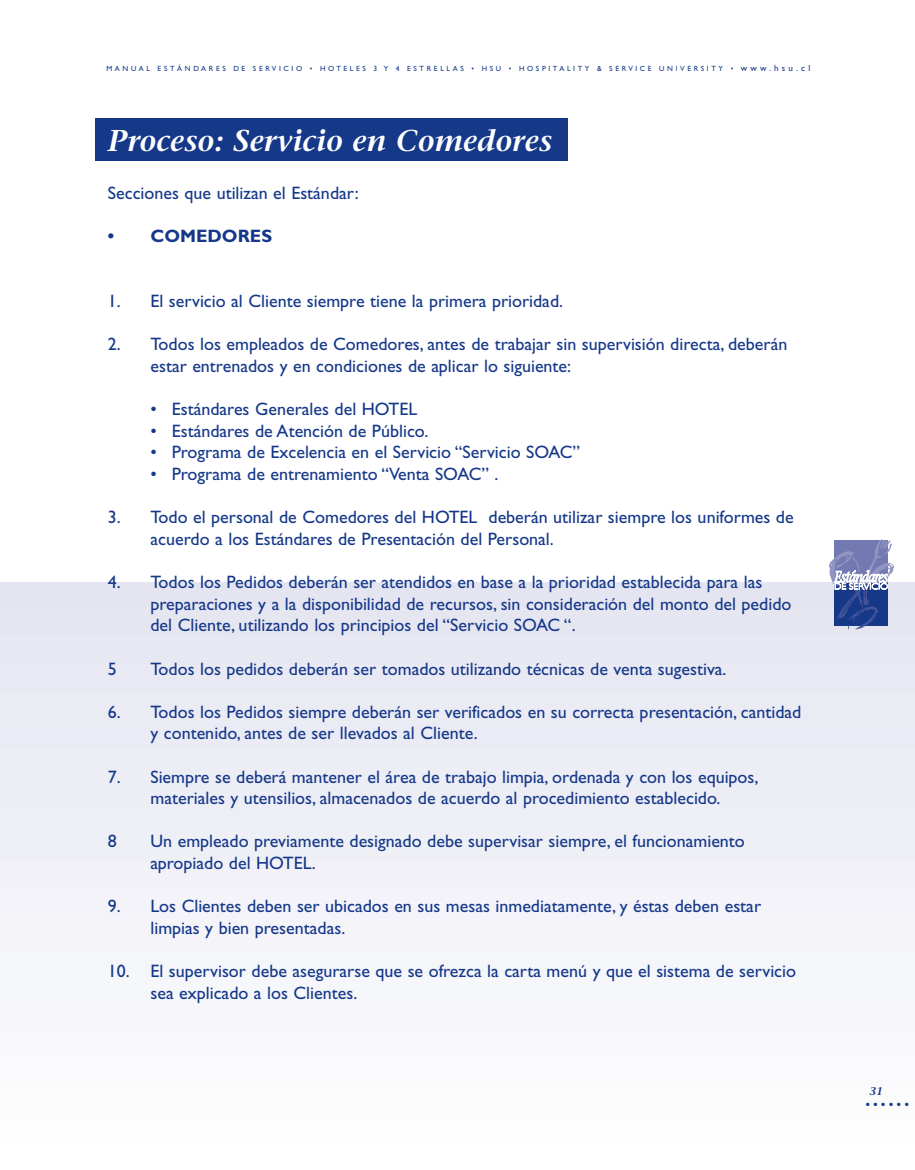
<style>
.page{position:relative;width:915px;height:1170px;background:#fff}
.page>*{position:absolute;margin:0;border:0;box-sizing:border-box;transform-origin:0 0}
.t1{font:italic 600 30px "Stone Serif";color:#fff}
.t2{font:18px/21.6px "Gill Sans";color:#153889}
.t3{font:700 18px "Gill Sans";color:#153889}
.t4{font:13.5px "Gill Sans";color:#153889}
.t5{font:italic 600 11.25px "Stone Serif";color:#153889}
.t6{font:7.5px "Gill Sans";letter-spacing:.35em;color:#153889}
.s1{font-size:9px}
</style>
<div class="page">
<div style="left:0;top:1047px;width:914px;height:49px;background:#fafafc"></div>
<div style="left:0;top:1019px;width:914px;height:49px;background:#f9f9fb"></div>
<div style="left:0;top:991px;width:914px;height:49px;background:#f7f7fb"></div>
<div style="left:0;top:963px;width:914px;height:49px;background:#f6f7fa"></div>
<div style="left:0;top:935px;width:914px;height:49px;background:#f5f6fa"></div>
<div style="left:0;top:906px;width:914px;height:50px;background:#f4f4f9"></div>
<div style="left:0;top:878px;width:914px;height:50px;background:#f3f3f9"></div>
<div style="left:0;top:850px;width:914px;height:50px;background:#f1f1f7"></div>
<div style="left:0;top:822px;width:914px;height:50px;background:#eff0f6"></div>
<div style="left:0;top:794px;width:914px;height:50px;background:#eeeff6"></div>
<div style="left:0;top:766px;width:914px;height:50px;background:#ededf5"></div>
<div style="left:0;top:738px;width:914px;height:50px;background:#ecedf5"></div>
<div style="left:0;top:710px;width:914px;height:50px;background:#eaebf4"></div>
<div style="left:0;top:682px;width:914px;height:50px;background:#ebebf4"></div>
<div style="left:0;top:654px;width:914px;height:50px;background:#e9e9f3"></div>
<div style="left:0;top:626px;width:914px;height:50px;background:#e7e8f2"></div>
<div style="left:0;top:598px;width:914px;height:50px;background:#e6e6f1"></div>
<div style="left:0;top:583px;width:914px;height:37px;background:#e4e5f1"></div>
<img style="left:834px;top:583px;width:54px;height:47px">
<img style="left:824px;top:539px;width:74px;height:44px">
<svg style="left:833px;top:570px;width:54px;height:19px"></svg>
<div style="left:95px;top:118px;width:472px;height:43px;background:#153889"></div>
<p class="t6" style="left:106px;top:66px;width:705px">MANUAL ESTÁNDARES DE SERVICIO • HOTELES 3 Y 4 ESTRELLAS • HSU • HOSPITALITY &amp; SERVICE UNIVERSITY • <span class="s1">www.hsu.cl</span></p>
<h1 class="t1" style="left:108px;top:129px;width:446px">Proceso: Servicio en Comedores</h1>
<p class="t2" style="left:108px;top:184px;width:252px">Secciones que utilizan el Estándar:</p>
<p class="t3" style="left:108px;top:229px;width:166px">• COMEDORES</p>
<p class="t2" style="left:108px;top:292px;width:456px">1. El servicio al Cliente siempre tiene la primera prioridad.</p>
<p class="t2" style="left:150px;top:335px;width:638px;text-indent:-43px">2. Todos los empleados de Comedores, antes de trabajar sin supervisión directa, deberán estar entrenados y en condiciones de aplicar lo siguiente:</p>
<p class="t2" style="left:150px;top:400px;width:268px">• Estándares Generales del HOTEL</p>
<p class="t2" style="left:150px;top:421px;width:279px">• Estándares de Atención de Público.</p>
<p class="t2" style="left:150px;top:443px;width:431px">• Programa de Excelencia en el Servicio “Servicio SOAC”</p>
<p class="t2" style="left:150px;top:465px;width:349px">• Programa de entrenamiento “Venta SOAC” .</p>
<p class="t2" style="left:150px;top:508px;width:644px;text-indent:-43px">3. Todo el personal de Comedores del HOTEL deberán utilizar siempre los uniformes de acuerdo a los Estándares de Presentación del Personal.</p>
<p class="t2" style="left:150px;top:573px;width:642px;text-indent:-43px">4. Todos los Pedidos deberán ser atendidos en base a la prioridad establecida para las preparaciones y a la disponibilidad de recursos, sin consideración del monto del pedido del Cliente, utilizando los principios del “Servicio SOAC “.</p>
<p class="t2" style="left:108px;top:659px;width:10px">5</p>
<p class="t2" style="left:150px;top:659px;width:577px">Todos los pedidos deberán ser tomados utilizando técnicas de venta sugestiva.</p>
<p class="t2" style="left:150px;top:702px;width:652px;text-indent:-43px">6. Todos los Pedidos siempre deberán ser verificados en su correcta presentación, cantidad y contenido, antes de ser llevados al Cliente.</p>
<p class="t2" style="left:108px;top:767px;width:651px;text-align:center">7. Siempre se deberá mantener el área de trabajo limpia, ordenada y con los equipos, materiales y utensilios, almacenados de acuerdo al procedimiento establecido.</p>
<p class="t2" style="left:108px;top:832px;width:10px">8</p>
<p class="t2" style="left:150px;top:832px;width:595px">Un empleado previamente designado debe supervisar siempre, el funcionamiento apropiado del HOTEL.</p>
<p class="t2" style="left:150px;top:897px;width:612px;text-indent:-43px">9. Los Clientes deben ser ubicados en sus mesas inmediatamente, y éstas deben estar limpias y bien presentadas.</p>
<p class="t2" style="left:150px;top:961px;width:647px;text-indent:-43px">10. El supervisor debe asegurarse que se ofrezca la carta menú y que el sistema de servicio sea explicado a los Clientes.</p>
<p class="t5" style="left:869px;top:1086px;width:15px">31</p>
<p class="t4" style="left:865px;top:1098px;width:45px">••••••</p>
</div>
